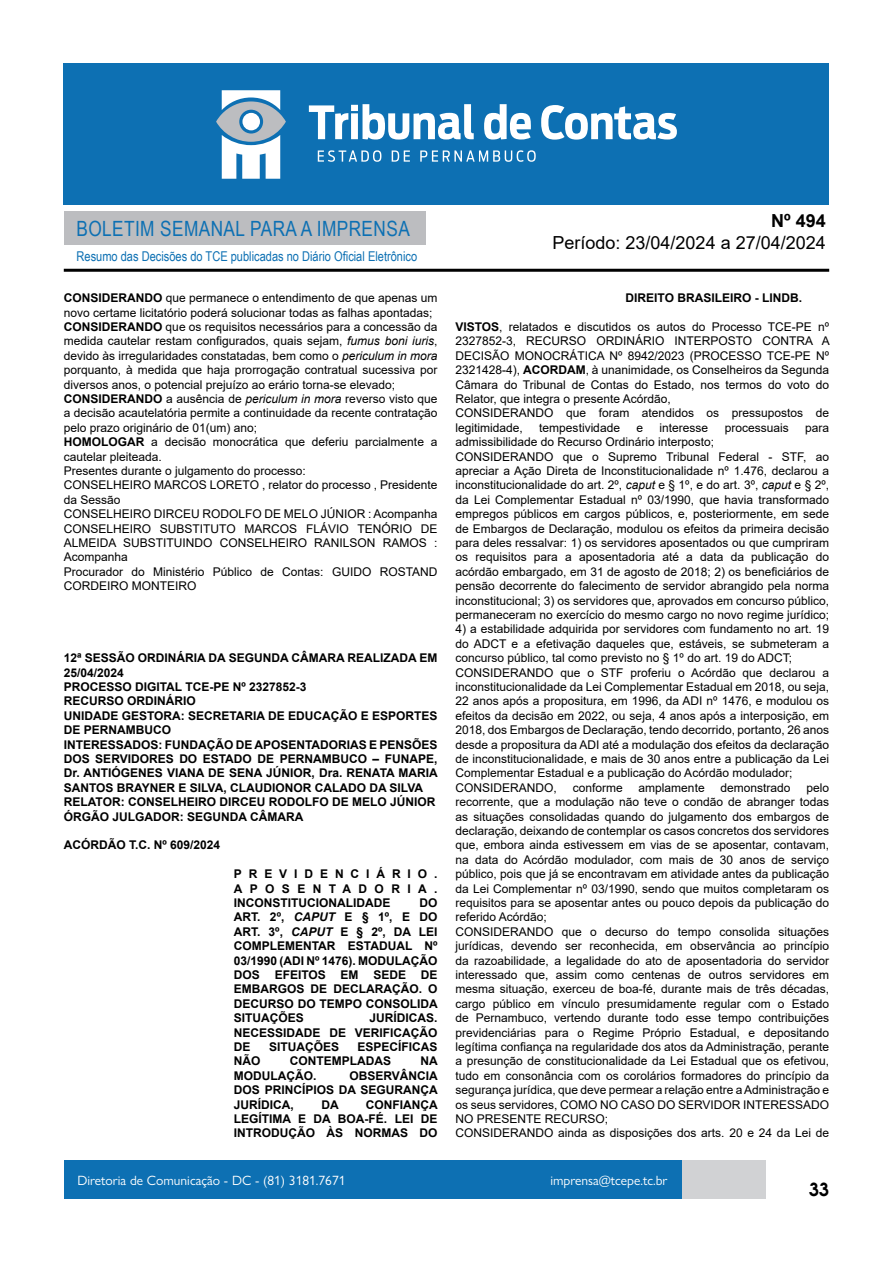
<style>
.page{position:relative;width:893px;height:1263px;background:#fff}
.page>*{position:absolute;margin:0;border:0;box-sizing:border-box;transform-origin:0 0}
.t1{font:21px "Arial Narrow";letter-spacing:.02em;color:#0d70b3}
.t2{font:18px "Arial";color:#000}
.t3{font:700 18px "Arial";color:#000}
.t4{font:600 18px "Avant Garde";color:#000}
.t5{font:13.5px "Gill Sans Nova";color:#fff}
.t6{font:13.5px "Arial Narrow";color:#0d70b3}
.t7{font:12px/14.4px "Arial";color:#000;text-align:justify}
.t8{font:700 12px/14.4px "Arial";color:#000;text-align:justify}
.s1{font-weight:700}
.s2{font-style:italic}
</style>
<div class="page">
<div style="left:148px;top:1160px;width:617px;height:39px;background:#d1d2d4"></div>
<div style="left:64px;top:211px;width:361px;height:33px;background:#bcbdc0"></div>
<hr style="left:64px;top:269px;width:765px;height:3px;background:#000">
<div style="left:64px;top:64px;width:765px;height:141px;background:#0d70b3"></div>
<svg style="left:309px;top:104px;width:165px;height:36px"></svg>
<svg style="left:484px;top:104px;width:47px;height:36px"></svg>
<svg style="left:541px;top:105px;width:136px;height:35px"></svg>
<svg style="left:318px;top:150px;width:63px;height:12px"></svg>
<svg style="left:392px;top:150px;width:18px;height:12px"></svg>
<svg style="left:420px;top:150px;width:116px;height:12px"></svg>
<svg style="left:216px;top:90px;width:70px;height:89px"></svg>
<div style="left:64px;top:1160px;width:617px;height:39px;background:#0d70b3"></div>
<h1 class="t1" style="left:77px;top:213px;width:335px">BOLETIM SEMANAL PARA A IMPRENSA</h1>
<p class="t6" style="left:77px;top:246px;width:342px">Resumo das Decisões do TCE publicadas no Diário Oficial Eletrônico</p>
<p class="t7" style="left:64px;top:291px;width:375px"><span class="s1">CONSIDERANDO</span> que permanece o entendimento de que apenas um novo certame licitatório poderá solucionar todas as falhas apontadas;</p>
<p class="t7" style="left:64px;top:319px;width:375px"><span class="s1">CONSIDERANDO</span> que os requisitos necessários para a concessão da medida cautelar restam configurados, quais sejam, <span class="s2">fumus boni iuris</span>, devido às irregularidades constatadas, bem como o <span class="s2">periculum in mora </span>porquanto, à medida que haja prorrogação contratual sucessiva por diversos anos, o potencial prejuízo ao erário torna-se elevado;</p>
<p class="t7" style="left:64px;top:391px;width:375px"><span class="s1">CONSIDERANDO</span> a ausência de <span class="s2">periculum in mora</span> reverso visto que a decisão acautelatória permite a continuidade da recente contratação pelo prazo originário de 01(um) ano;</p>
<p class="t7" style="left:64px;top:435px;width:375px"><span class="s1">HOMOLOGAR</span> a decisão monocrática que deferiu parcialmente a cautelar pleiteada.</p>
<p class="t7" style="left:64px;top:463px;width:244px">Presentes durante o julgamento do processo:</p>
<p class="t7" style="left:64px;top:478px;width:375px">CONSELHEIRO MARCOS LORETO , relator do processo , Presidente da Sessão</p>
<p class="t7" style="left:64px;top:507px;width:375px">CONSELHEIRO DIRCEU RODOLFO DE MELO JÚNIOR : Acompanha</p>
<p class="t7" style="left:64px;top:521px;width:375px">CONSELHEIRO SUBSTITUTO MARCOS FLÁVIO TENÓRIO DE ALMEIDA SUBSTITUINDO CONSELHEIRO RANILSON RAMOS :<br>Acompanha</p>
<p class="t7" style="left:64px;top:564px;width:375px">Procurador do Ministério Público de Contas: GUIDO ROSTAND<br>CORDEIRO MONTEIRO</p>
<p class="t8" style="left:64px;top:651px;width:375px">12ª SESSÃO ORDINÁRIA DA SEGUNDA CÂMARA REALIZADA EM<br>25/04/2024</p>
<p class="t8" style="left:64px;top:680px;width:244px">PROCESSO DIGITAL TCE-PE Nº 2327852-3</p>
<p class="t8" style="left:64px;top:694px;width:133px">RECURSO ORDINÁRIO</p>
<p class="t8" style="left:64px;top:708px;width:375px">UNIDADE GESTORA: SECRETARIA DE EDUCAÇÃO E ESPORTES<br>DE PERNAMBUCO</p>
<p class="t8" style="left:64px;top:737px;width:376px">INTERESSADOS: FUNDAÇÃO DE APOSENTADORIAS E PENSÕES DOS SERVIDORES DO ESTADO DE PERNAMBUCO – FUNAPE, Dr. ANTIÓGENES VIANA DE SENA JÚNIOR, Dra. RENATA MARIA SANTOS BRAYNER E SILVA, CLAUDIONOR CALADO DA SILVA</p>
<p class="t8" style="left:64px;top:795px;width:373px">RELATOR: CONSELHEIRO DIRCEU RODOLFO DE MELO JÚNIOR</p>
<p class="t8" style="left:64px;top:809px;width:241px">ÓRGÃO JULGADOR: SEGUNDA CÂMARA</p>
<p class="t8" style="left:64px;top:838px;width:158px">ACÓRDÃO T.C. Nº 609/2024</p>
<p class="t8" style="left:234px;top:867px;width:205px">PREVIDENCIÁRIO.<br>APOSENTADORIA.<br>INCONSTITUCIONALIDADE</p>
<p class="t8" style="left:234px;top:896px;width:206px;text-indent:186px">DO ART. 2º, <span class="s2">CAPUT</span> E § 1º, E DO ART. 3º, <span class="s2">CAPUT</span> E § 2º, DA LEI COMPLEMENTAR ESTADUAL Nº 03/1990 (ADI Nº 1476). MODULAÇÃO DOS EFEITOS EM SEDE DE EMBARGOS DE DECLARAÇÃO. O DECURSO DO TEMPO CONSOLIDA SITUAÇÕES</p>
<p class="t8" style="left:234px;top:1011px;width:205px;text-indent:136px">JURÍDICAS.<br>NECESSIDADE DE VERIFICAÇÃO DE</p>
<p class="t8" style="left:269px;top:1040px;width:72px">SITUAÇÕES</p>
<p class="t8" style="left:357px;top:1040px;width:82px">ESPECÍFICAS</p>
<p class="t8" style="left:234px;top:1054px;width:28px">NÃO</p>
<p class="t8" style="left:290px;top:1054px;width:103px">CONTEMPLADAS</p>
<p class="t8" style="left:421px;top:1054px;width:19px">NA</p>
<p class="t8" style="left:234px;top:1068px;width:84px">MODULAÇÃO.</p>
<p class="t8" style="left:234px;top:1068px;width:206px;text-indent:116px">OBSERVÂNCIA DOS PRINCÍPIOS DA SEGURANÇA JURÍDICA,</p>
<p class="t8" style="left:234px;top:1097px;width:206px;text-indent:132px">CONFIANÇA LEGÍTIMA E DA BOA-FÉ. LEI DE INTRODUÇÃO ÀS NORMAS DO</p>
<p class="t8" style="left:321px;top:1097px;width:19px">DA</p>
<h2 class="t3" style="left:771px;top:208px;width:56px">Nº 494</h2>
<h2 class="t2" style="left:552px;top:230px;width:275px">Período: 23/04/2024 a 27/04/2024</h2>
<p class="t8" style="left:626px;top:291px;width:178px">DIREITO BRASILEIRO - LINDB.</p>
<p class="t7" style="left:455px;top:319px;width:376px"><span class="s1">VISTOS</span>, relatados e discutidos os autos do Processo TCE-PE nº 2327852-3, RECURSO ORDINÁRIO INTERPOSTO CONTRA A DECISÃO MONOCRÁTICA Nº 8942/2023 (PROCESSO TCE-PE Nº 2321428-4), <span class="s1">ACORDAM</span>, à unanimidade, os Conselheiros da Segunda Câmara do Tribunal de Contas do Estado, nos termos do voto do Relator, que integra o presente Acórdão,</p>
<p class="t7" style="left:455px;top:406px;width:375px">CONSIDERANDO que foram atendidos os pressupostos de legitimidade,</p>
<p class="t7" style="left:539px;top:420px;width:82px">tempestividade</p>
<p class="t7" style="left:636px;top:420px;width:8px">e</p>
<p class="t7" style="left:660px;top:420px;width:50px">interesse</p>
<p class="t7" style="left:725px;top:420px;width:66px">processuais</p>
<p class="t7" style="left:805px;top:420px;width:26px">para</p>
<p class="t7" style="left:455px;top:435px;width:260px">admissibilidade do Recurso Ordinário interposto;</p>
<p class="t7" style="left:455px;top:449px;width:375px">CONSIDERANDO que o Supremo Tribunal Federal - STF, ao apreciar a Ação Direta de Inconstitucionalidade nº 1.476, declarou a inconstitucionalidade do art. 2º, <span class="s2">caput</span> e § 1º, e do art. 3º, <span class="s2">caput</span> e § 2º, da Lei Complementar Estadual nº 03/1990, que havia transformado empregos públicos em cargos públicos, e, posteriormente, em sede de Embargos de Declaração, modulou os efeitos da primeira decisão para deles ressalvar: 1) os servidores aposentados ou que cumpriram os requisitos para a aposentadoria até a data da publicação do acórdão embargado, em 31 de agosto de 2018; 2) os beneficiários de pensão decorrente do falecimento de servidor abrangido pela norma inconstitucional; 3) os servidores que, aprovados em concurso público, permaneceram no exercício do mesmo cargo no novo regime jurídico;</p>
<p class="t7" style="left:455px;top:622px;width:375px">4) a estabilidade adquirida por servidores com fundamento no art. 19 do ADCT e a efetivação daqueles que, estáveis, se submeteram a concurso público, tal como previsto no § 1º do art. 19 do ADCT;</p>
<p class="t7" style="left:455px;top:665px;width:375px">CONSIDERANDO que o STF proferiu o Acórdão que declarou a inconstitucionalidade da Lei Complementar Estadual em 2018, ou seja, 22 anos após a propositura, em 1996, da ADI nº 1476, e modulou os efeitos da decisão em 2022, ou seja, 4 anos após a interposição, em 2018, dos Embargos de Declaração, tendo decorrido, portanto, 26 anos desde a propositura da ADI até a modulação dos efeitos da declaração de inconstitucionalidade, e mais de 30 anos entre a publicação da Lei Complementar Estadual e a publicação do Acórdão modulador;</p>
<p class="t7" style="left:455px;top:780px;width:103px">CONSIDERANDO,</p>
<p class="t7" style="left:573px;top:780px;width:52px">conforme</p>
<p class="t7" style="left:639px;top:780px;width:68px">amplamente</p>
<p class="t7" style="left:721px;top:780px;width:72px">demonstrado</p>
<p class="t7" style="left:455px;top:780px;width:375px;text-indent:351px">pelo recorrente, que a modulação não teve o condão de abranger todas as situações consolidadas quando do julgamento dos embargos de declaração, deixando de contemplar os casos concretos dos servidores que, embora ainda estivessem em vias de se aposentar, contavam, na data do Acórdão modulador, com mais de 30 anos de serviço público, pois que já se encontravam em atividade antes da publicação da Lei Complementar nº 03/1990, sendo que muitos completaram os requisitos para se aposentar antes ou pouco depois da publicação do referido Acórdão;</p>
<p class="t7" style="left:455px;top:924px;width:375px">CONSIDERANDO que o decurso do tempo consolida situações jurídicas, devendo ser reconhecida, em observância ao princípio da razoabilidade, a legalidade do ato de aposentadoria do servidor interessado que, assim como centenas de outros servidores em mesma situação, exerceu de boa-fé, durante mais de três décadas, cargo público em vínculo presumidamente regular com o Estado de Pernambuco, vertendo durante todo esse tempo contribuições previdenciárias para o Regime Próprio Estadual, e depositando legítima confiança na regularidade dos atos da Administração, perante a presunção de constitucionalidade da Lei Estadual que os efetivou, tudo em consonância com os corolários formadores do princípio da segurança jurídica, que deve permear a relação entre a Administração e os seus servidores, COMO NO CASO DO SERVIDOR INTERESSADO NO PRESENTE RECURSO;</p>
<p class="t7" style="left:455px;top:1126px;width:375px">CONSIDERANDO ainda as disposições dos arts. 20 e 24 da Lei de</p>
<p class="t5" style="left:77px;top:1172px;width:270px">Diretoria de Comunicação - DC - (81) 3181.7671</p>
<p class="t5" style="left:550px;top:1172px;width:119px">imprensa@tcepe.tc.br</p>
<h2 class="t4" style="left:809px;top:1177px;width:22px">33</h2>
</div>
